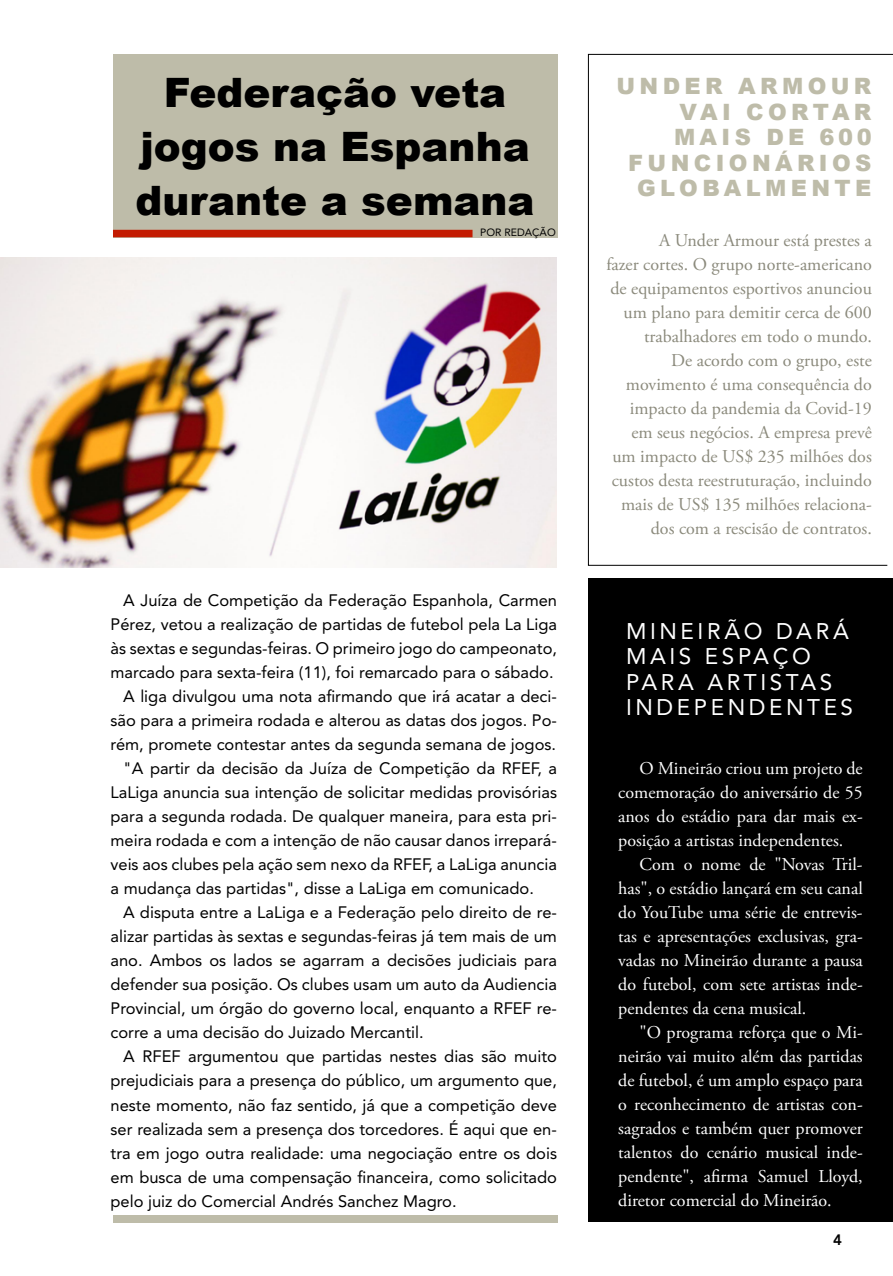
<style>
.page{position:relative;width:893px;height:1276px;background:#fff}
.page>*{position:absolute;margin:0;border:0;box-sizing:border-box;transform-origin:0 0}
.t1{font:900 40.5px/54px "Arial";color:#000;text-align:center}
.t2{font:900 22.5px/25.5px "Arial";letter-spacing:.195em;color:#bebca9;text-align:right}
.t3{font:22.5px/25.5px "Avenir LT Std";letter-spacing:.16em;color:#fff}
.t4{font:18px/24px "Adobe Garamond Pro";color:#fff;text-align:justify}
.t5{font:18px/24px "Adobe Garamond Pro";color:#8b8a7c;text-align:right}
.t6{font:16.5px "Avenir LT Std";color:#000}
.t7{font:800 15px "Avenir LT Std";color:#000}
.t8{font:10.5px "Avenir LT Std";color:#000}
</style>
<div class="page">
<svg style="left:588px;top:54px;width:305px;height:512px"></svg>
<div style="left:113px;top:54px;width:444px;height:183px;background:#bebca9"></div>
<div style="left:113px;top:1215px;width:444px;height:7px;background:#bebca9"></div>
<div style="left:588px;top:578px;width:305px;height:644px;background:#000"></div>
<div style="left:113px;top:230px;width:359px;height:7px;background:#c31b01"></div>
<img style="left:0;top:257px;width:557px;height:310px">
<h1 class="t1" style="left:136px;top:64px;width:401px">Federação veta jogos na Espanha durante a semana</h1>
<p class="t8" style="left:480px;top:226px;width:77px">POR REDAÇÃO</p>
<p class="t6" style="left:123px;top:591px;width:435px">A Juíza de Competição da Federação Espanhola, Carmen</p>
<p class="t6" style="left:111px;top:615px;width:448px">Pérez, vetou a realização de partidas de futebol pela La Liga</p>
<p class="t6" style="left:111px;top:639px;width:448px">às sextas e segundas-feiras. O primeiro jogo do campeonato,</p>
<p class="t6" style="left:111px;top:663px;width:445px">marcado para sexta-feira (11), foi remarcado para o sábado.</p>
<p class="t6" style="left:123px;top:687px;width:435px">A liga divulgou uma nota afirmando que irá acatar a deci-</p>
<p class="t6" style="left:111px;top:711px;width:448px">são para a primeira rodada e alterou as datas dos jogos. Po-</p>
<p class="t6" style="left:111px;top:735px;width:447px">rém, promete contestar antes da segunda semana de jogos.</p>
<p class="t6" style="left:123px;top:759px;width:435px">"A partir da decisão da Juíza de Competição da RFEF, a</p>
<p class="t6" style="left:111px;top:783px;width:448px">LaLiga anuncia sua intenção de solicitar medidas provisórias</p>
<p class="t6" style="left:111px;top:807px;width:448px">para a segunda rodada. De qualquer maneira, para esta pri-</p>
<p class="t6" style="left:111px;top:831px;width:448px">meira rodada e com a intenção de não causar danos irrepará-</p>
<p class="t6" style="left:111px;top:855px;width:448px">veis aos clubes pela ação sem nexo da RFEF, a LaLiga anuncia</p>
<p class="t6" style="left:111px;top:879px;width:425px">a mudança das partidas", disse a LaLiga em comunicado.</p>
<p class="t6" style="left:123px;top:903px;width:435px">A disputa entre a LaLiga e a Federação pelo direito de re-</p>
<p class="t6" style="left:111px;top:927px;width:448px">alizar partidas às sextas e segundas-feiras já tem mais de um</p>
<p class="t6" style="left:111px;top:951px;width:448px">ano. Ambos os lados se agarram a decisões judiciais para</p>
<p class="t6" style="left:111px;top:975px;width:448px">defender sua posição. Os clubes usam um auto da Audiencia</p>
<p class="t6" style="left:111px;top:999px;width:448px">Provincial, um órgão do governo local, enquanto a RFEF re-</p>
<p class="t6" style="left:111px;top:1023px;width:315px">corre a uma decisão do Juizado Mercantil.</p>
<p class="t6" style="left:123px;top:1047px;width:435px">A RFEF argumentou que partidas nestes dias são muito</p>
<p class="t6" style="left:111px;top:1071px;width:448px">prejudiciais para a presença do público, um argumento que,</p>
<p class="t6" style="left:111px;top:1095px;width:448px">neste momento, não faz sentido, já que a competição deve</p>
<p class="t6" style="left:111px;top:1119px;width:448px">ser realizada sem a presença dos torcedores. É aqui que en-</p>
<p class="t6" style="left:111px;top:1143px;width:448px">tra em jogo outra realidade: uma negociação entre os dois</p>
<p class="t6" style="left:111px;top:1167px;width:448px">em busca de uma compensação financeira, como solicitado</p>
<p class="t6" style="left:111px;top:1191px;width:348px">pelo juiz do Comercial Andrés Sanchez Magro.</p>
<h2 class="t2" style="left:616px;top:73px;width:257px">UNDER ARMOUR<br>VAI CORTAR<br>MAIS DE 600<br>FUNCIONÁRIOS<br>GLOBALMENTE</h2>
<p class="t5" style="left:606px;top:229px;width:267px">A Under Armour está prestes a<br>fazer cortes. O grupo norte-americano de equipamentos esportivos anunciou um plano para demitir cerca de 600 trabalhadores em todo o mundo.<br>De acordo com o grupo, este movimento é uma consequência do impacto da pandemia da Covid-19 em seus negócios. A empresa prevê um impacto de US$ 235 milhões dos custos desta reestruturação, incluindo mais de US$ 135 milhões relaciona&shy;dos com a rescisão de contratos.</p>
<h2 class="t3" style="left:626px;top:618px;width:229px">MINEIRÃO DARÁ<br>MAIS ESPAÇO<br>PARA ARTISTAS<br>INDEPENDENTES</h2>
<p class="t4" style="left:618px;top:757px;width:246px;text-indent:21px">O Mineirão criou um projeto de comemoração do aniversário de 55 anos do estádio para dar mais ex&shy;posição a artistas independentes.</p>
<p class="t4" style="left:618px;top:853px;width:246px;text-indent:21px">Com o nome de "Novas Tril&shy;has", o estádio lançará em seu canal do YouTube uma série de entrevis&shy;tas e apresentações exclusivas, gra&shy;vadas no Mineirão durante a pausa do futebol, com sete artistas inde&shy;pendentes da cena musical.</p>
<p class="t4" style="left:618px;top:1021px;width:246px;text-indent:21px">"O programa reforça que o Mi&shy;neirão vai muito além das partidas de futebol, é um amplo espaço para o reconhecimento de artistas con&shy;sagrados e também quer promover talentos do cenário musical inde&shy;pendente", afirma Samuel Lloyd, diretor comercial do Mineirão.</p>
<p class="t7" style="left:833px;top:1231px;width:10px">4</p>
</div>
